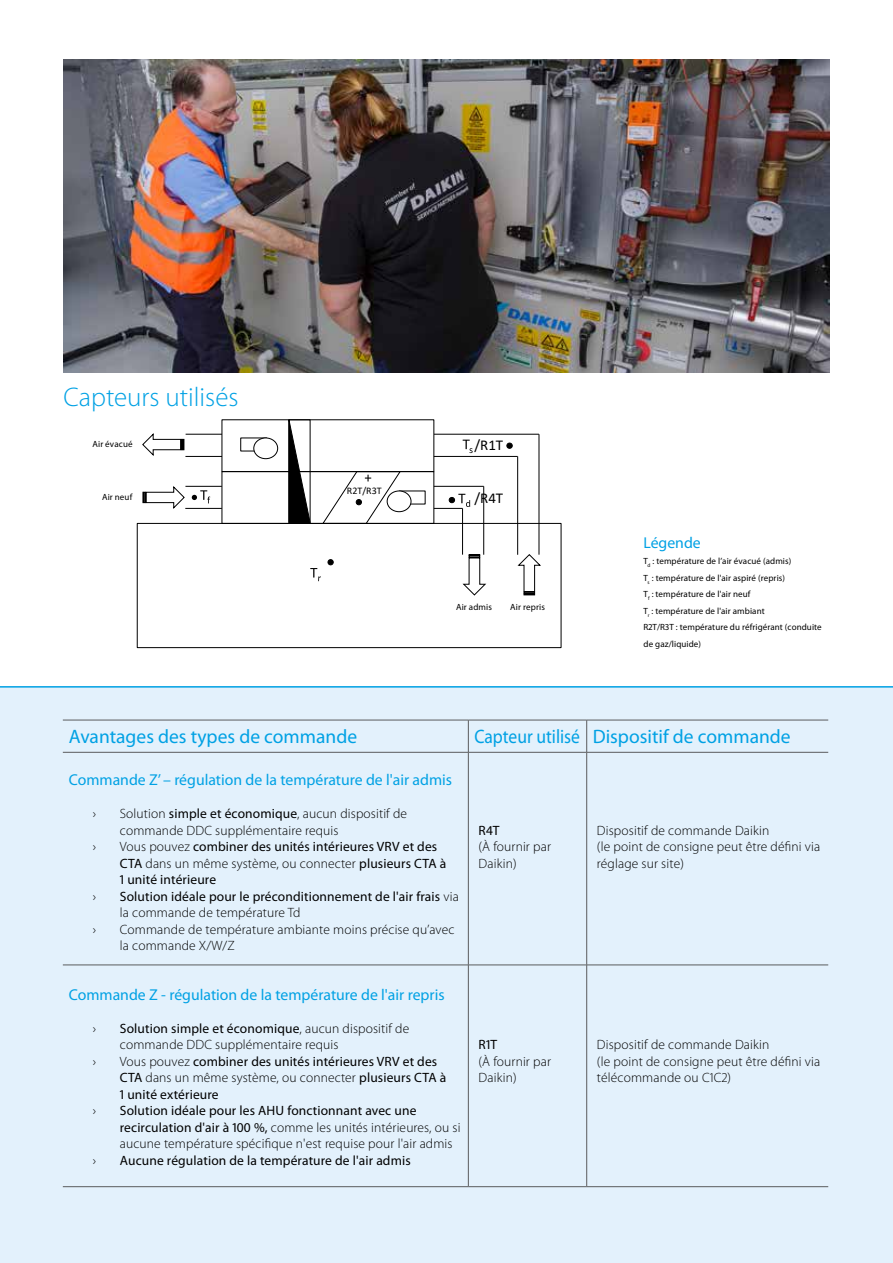
<style>
.page{position:relative;width:893px;height:1263px;background:#fff}
.page>*{position:absolute;margin:0;border:0;box-sizing:border-box;transform-origin:0 0}
.t1{font:300 27px "Myriad Pro";color:#00a1e4}
.t2{font:19.5px "Myriad Pro";color:#00a1e4;scale:.9 1}
.t3{font:19.5px "Myriad Pro";color:#00a1e4}
.t4{font:15.75px "Myriad Pro";color:#00a1e4}
.t5{font:15px "Calibri";color:#000}
.t6{font:300 13.5px/16.5px "Myriad Pro";letter-spacing:.01em;color:#000}
.t7{font:13.5px/16.5px "Myriad Pro";letter-spacing:.01em;color:#000}
.t8{font:10.05px "Calibri";color:#000}
.t9{font:9px/16.5px "Myriad Pro";letter-spacing:.01em;color:#000}
.s1{font-weight:400}
.s2{font-weight:300}
</style>
<div class="page">
<div style="left:0;top:687px;width:893px;height:576px;background:#e3f1fc"></div>
<img style="left:64px;top:59px;width:766px;height:314px">
<div style="left:137px;top:523px;width:424px;height:125px;border:1px solid #000"></div>
<div style="left:222px;top:471px;width:212px;height:53px;border:1px solid #000"></div>
<svg style="left:143px;top:486px;width:42px;height:23px"></svg>
<svg style="left:507px;top:443px;width:5px;height:5px"></svg>
<hr style="left:462px;top:508px;width:1px;height:47px;background:#000">
<hr style="left:434px;top:486px;width:50px;height:1px;background:#000">
<hr style="left:483px;top:486px;width:1px;height:69px;background:#000">
<svg style="left:142px;top:433px;width:42px;height:23px"></svg>
<hr style="left:517px;top:456px;width:1px;height:99px;background:#000">
<hr style="left:434px;top:434px;width:105px;height:1px;background:#000">
<hr style="left:434px;top:456px;width:84px;height:1px;background:#000">
<hr style="left:539px;top:434px;width:1px;height:121px;background:#000">
<svg style="left:289px;top:419px;width:22px;height:104px"></svg>
<hr style="left:186px;top:434px;width:36px;height:1px;background:#000">
<hr style="left:185px;top:456px;width:37px;height:1px;background:#000">
<hr style="left:185px;top:486px;width:37px;height:1px;background:#000">
<hr style="left:185px;top:508px;width:37px;height:1px;background:#000">
<svg style="left:463px;top:554px;width:23px;height:41px"></svg>
<svg style="left:518px;top:554px;width:23px;height:41px"></svg>
<div style="left:254px;top:438px;width:24px;height:21px;border:1px solid #000;border-radius:50%"></div>
<div style="left:387px;top:491px;width:24px;height:21px;border:1px solid #000;border-radius:50%"></div>
<svg style="left:434px;top:494px;width:36px;height:15px"></svg>
<svg style="left:463px;top:440px;width:10px;height:13px"></svg>
<svg style="left:192px;top:490px;width:18px;height:13px"></svg>
<svg style="left:328px;top:559px;width:5px;height:6px"></svg>
<svg style="left:310px;top:568px;width:11px;height:13px"></svg>
<svg style="left:322px;top:471px;width:79px;height:53px"></svg>
<hr style="left:0;top:686px;width:893px;height:2px;background:#00a1e4">
<hr style="left:63px;top:720px;width:405px;height:1px;background:#5a5b5d">
<hr style="left:468px;top:720px;width:119px;height:1px;background:#5a5b5d">
<hr style="left:468px;top:720px;width:1px;height:32px;background:#5a5b5d">
<hr style="left:587px;top:720px;width:241px;height:1px;background:#5a5b5d">
<hr style="left:586px;top:720px;width:1px;height:32px;background:#5a5b5d">
<hr style="left:63px;top:752px;width:405px;height:1px;background:#5a5b5d">
<hr style="left:468px;top:752px;width:119px;height:1px;background:#5a5b5d">
<hr style="left:468px;top:752px;width:1px;height:213px;background:#5a5b5d">
<hr style="left:587px;top:752px;width:241px;height:1px;background:#5a5b5d">
<hr style="left:586px;top:752px;width:1px;height:213px;background:#5a5b5d">
<hr style="left:63px;top:965px;width:405px;height:1px;background:#5a5b5d">
<hr style="left:468px;top:965px;width:119px;height:1px;background:#5a5b5d">
<hr style="left:468px;top:965px;width:1px;height:221px;background:#5a5b5d">
<hr style="left:587px;top:965px;width:241px;height:1px;background:#5a5b5d">
<hr style="left:586px;top:965px;width:1px;height:221px;background:#5a5b5d">
<hr style="left:63px;top:1186px;width:405px;height:1px;background:#5a5b5d">
<hr style="left:468px;top:1186px;width:119px;height:1px;background:#5a5b5d">
<hr style="left:587px;top:1186px;width:241px;height:1px;background:#5a5b5d">
<h1 class="t1" style="left:64px;top:383px;width:176px">Capteurs utilisés</h1>
<p class="t8" style="left:90px;top:437px;width:47px">Exhaust Air</p>
<p class="t9" style="left:93px;top:435px;width:42px">Air évacué</p>
<p class="t5" style="left:474px;top:434px;width:30px">/R1T</p>
<p class="t8" style="left:100px;top:490px;width:38px">Fresh Air</p>
<p class="t9" style="left:102px;top:488px;width:32px">Air neuf</p>
<p class="t8" style="left:347px;top:483px;width:36px">R2T/R3T</p>
<p class="t5" style="left:474px;top:488px;width:30px">/R4T</p>
<p class="t9" style="left:456px;top:598px;width:37px">Air admis</p>
<p class="t9" style="left:510px;top:598px;width:36px">Air repris</p>
<p class="t8" style="left:454px;top:600px;width:43px">Supply Air</p>
<p class="t8" style="left:508px;top:600px;width:43px">Return Air</p>
<p class="t4" style="left:643px;top:533px;width:59px">Légende</p>
<p class="t9" style="left:643px;top:553px;width:180px">T<sub>d</sub> : température de l’air évacué (admis)<br>T<sub>s</sub> : température de l'air aspiré (repris)<br>T<sub>f</sub> : température de l'air neuf<br>T<sub>r</sub> : température de l'air ambiant<br>R2T/R3T : température du réfrigérant (conduite de gaz/liquide)</p>
<h2 class="t3" style="left:69px;top:725px;width:290px">Avantages des types de commande</h2>
<h2 class="t2" style="left:474px;top:725px;width:353px">Capteur utilisé Dispositif de commande</h2>
<p class="t4" style="left:69px;top:770px;width:385px">Commande Z’ – régulation de la température de l'air admis</p>
<p class="t6" style="left:93px;top:805px;width:5px">›</p>
<p class="t6" style="left:120px;top:805px;width:289px">Solution <span class="s1">simple et économique</span>, aucun dispositif de commande DDC supplémentaire requis</p>
<p class="t6" style="left:93px;top:838px;width:5px">›</p>
<p class="t7" style="left:120px;top:838px;width:328px"><span class="s2">Vous pouvez</span> combiner des unités intérieures VRV et des<br>CTA <span class="s2">dans un même système, ou connecter</span> plusieurs CTA à<br>1 unité intérieure</p>
<p class="t6" style="left:93px;top:888px;width:5px">›</p>
<p class="t7" style="left:120px;top:888px;width:340px">Solution idéale pour le préconditionnement de l'air frais <span class="s2">via la commande de température Td</span></p>
<p class="t6" style="left:93px;top:921px;width:5px">›</p>
<p class="t6" style="left:120px;top:921px;width:336px">Commande de température ambiante moins précise qu’avec la commande X/W/Z</p>
<p class="t6" style="left:597px;top:822px;width:225px">Dispositif de commande Daikin<br>(le point de consigne peut être défini via réglage sur site)</p>
<p class="t7" style="left:479px;top:822px;width:23px">R4T</p>
<p class="t6" style="left:479px;top:838px;width:74px">(À fournir par<br>Daikin)</p>
<p class="t4" style="left:69px;top:985px;width:377px">Commande Z - régulation de la température de l'air repris</p>
<p class="t6" style="left:93px;top:1020px;width:5px">›</p>
<p class="t6" style="left:120px;top:1020px;width:291px"><span class="s1">Solution simple et économique</span>, aucun dispositif de commande DDC supplémentaire requis</p>
<p class="t6" style="left:93px;top:1053px;width:5px">›</p>
<p class="t7" style="left:120px;top:1053px;width:328px"><span class="s2">Vous pouvez</span> combiner des unités intérieures VRV et des<br>CTA <span class="s2">dans un même système, ou connecter</span> plusieurs CTA à<br>1 unité extérieure</p>
<p class="t6" style="left:93px;top:1102px;width:5px">›</p>
<p class="t6" style="left:120px;top:1102px;width:342px"><span class="s1">Solution idéale pour les AHU fonctionnant avec une recirculation d'air à 100 %,</span> comme les unités intérieures, ou si aucune température spécifique n'est requise pour l'air admis</p>
<p class="t6" style="left:93px;top:1152px;width:5px">›</p>
<p class="t7" style="left:120px;top:1152px;width:292px">Aucune régulation de la température de l'air admis</p>
<p class="t7" style="left:479px;top:1036px;width:20px">R1T</p>
<p class="t6" style="left:479px;top:1053px;width:74px">(À fournir par<br>Daikin)</p>
<p class="t6" style="left:597px;top:1036px;width:225px">Dispositif de commande Daikin<br>(le point de consigne peut être défini via télécommande ou C1C2)</p>
</div>
